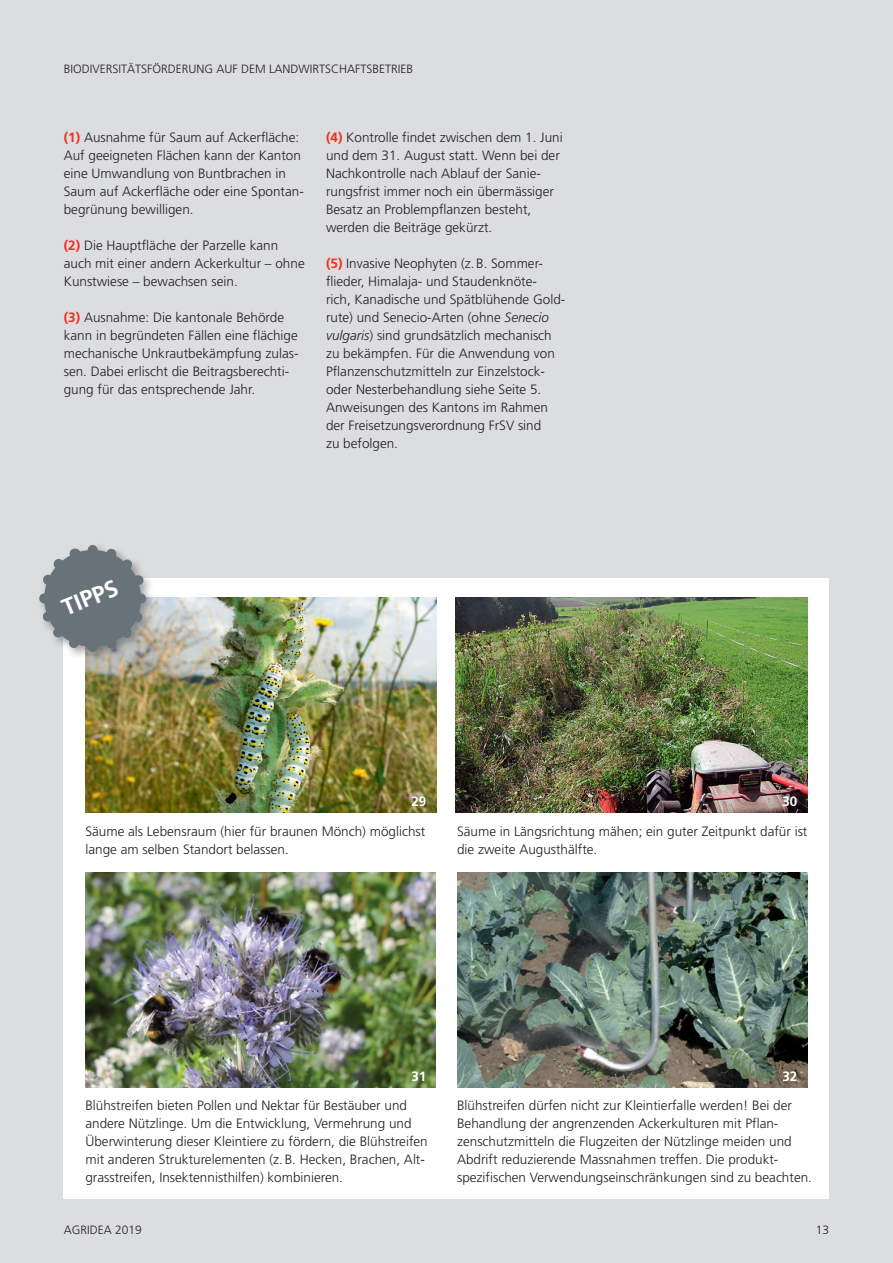
<style>
.page{position:relative;width:893px;height:1263px;background:#dcdddf}
.page>*{position:absolute;margin:0;border:0;box-sizing:border-box;transform-origin:0 0}
.t1{font:700 23.4px "Frutiger";color:#fff}
.Grundtext_9P{font:300 13.5px/18px "Frutiger";color:#231f20}
._03_9_Pt_Grundtext{font:700 13.5px "Frutiger";color:#fff}
.t2{font:300 12px "Frutiger";color:#231f20}
.s1{font-weight:700;color:#ef3122}
.s2{font-style:italic}
</style>
<div class="page">
<div style="left:64px;top:578px;width:765px;height:621px;background:#fff"></div>
<img style="left:456px;top:597px;width:351px;height:215px">
<img style="left:85px;top:597px;width:352px;height:215px">
<img style="left:457px;top:872px;width:350px;height:215px">
<img style="left:85px;top:872px;width:351px;height:215px">
<div style="left:36px;top:542px;width:122px;height:122px;background:#231f20;opacity:.4"></div>
<svg style="left:37px;top:543px;width:111px;height:111px"></svg>
<p class="t2" style="left:64px;top:62px;width:351px">BIODIVERSITÄTSFÖRDERUNG AUF DEM LANDWIRTSCHAFTSBETRIEB</p>
<p class="Grundtext_9P" style="left:64px;top:129px;width:242px"><span class="s1">(1)</span> Ausnahme für Saum auf Ackerfläche:<br>Auf geeigneten Flächen kann der Kanton eine Umwandlung von Buntbrachen in Saum auf Ackerfläche oder eine Spontan&shy;begrünung bewilligen.</p>
<p class="Grundtext_9P" style="left:64px;top:237px;width:242px"><span class="s1">(2)</span> Die Hauptfläche der Parzelle kann auch mit einer andern Ackerkultur – ohne<br>Kunstwiese – bewachsen sein.</p>
<p class="Grundtext_9P" style="left:64px;top:309px;width:236px"><span class="s1">(3)</span> Ausnahme: Die kantonale Behörde kann in begründeten Fällen eine flächige mechanische Unkrautbekämpfung zulas&shy;sen. Dabei erlischt die Beitragsberechti&shy;gung für das entsprechende Jahr.</p>
<p class="Grundtext_9P" style="left:326px;top:129px;width:238px"><span class="s1">(4)</span> Kontrolle findet zwischen dem 1. Juni und dem 31. August statt. Wenn bei der Nachkontrolle nach Ablauf der Sanie&shy;rungsfrist immer noch ein übermässiger Besatz an Problempflanzen besteht, werden die Beiträge gekürzt.</p>
<p class="Grundtext_9P" style="left:326px;top:255px;width:241px"><span class="s1">(5)</span> Invasive Neophyten (z.B. Sommer&shy;flieder, Himalaja- und Staudenknöte-<br>rich, Kanadische und Spätblühende Gold&shy;rute) und Senecio-Arten (ohne <span class="s2">Senecio vulgaris</span>) sind grundsätzlich mechanisch zu bekämpfen. Für die Anwendung von Pflanzenschutzmitteln zur Einzelstock&shy;oder Nesterbehandlung siehe Seite 5.<br>Anweisungen des Kantons im Rahmen der Freisetzungsverordnung FrSV sind<br>zu befolgen.</p>
<p class="t1" style="left:58px;top:595px;width:60px;rotate:-22deg">TIPPS</p>
<p class="_03_9_Pt_Grundtext" style="left:411px;top:793px;width:17px">29</p>
<p class="_03_9_Pt_Grundtext" style="left:782px;top:793px;width:17px">30</p>
<p class="Grundtext_9P" style="left:85px;top:822px;width:341px">Säume als Lebensraum (hier für braunen Mönch) möglichst lange am selben Standort belassen.</p>
<p class="Grundtext_9P" style="left:457px;top:822px;width:352px">Säume in Längsrichtung mähen; ein guter Zeitpunkt dafür ist die zweite Augusthälfte.</p>
<p class="_03_9_Pt_Grundtext" style="left:411px;top:1068px;width:17px">31</p>
<p class="Grundtext_9P" style="left:85px;top:1096px;width:344px">Blühstreifen bieten Pollen und Nektar für Bestäuber und andere Nützlinge. Um die Entwicklung, Vermehrung und Überwinterung dieser Kleintiere zu fördern, die Blühstreifen mit anderen Strukturelementen (z.B. Hecken, Brachen, Alt&shy;grasstreifen, Insektennisthilfen) kombinieren.</p>
<p class="_03_9_Pt_Grundtext" style="left:782px;top:1068px;width:17px">32</p>
<p class="Grundtext_9P" style="left:457px;top:1096px;width:356px">Blühstreifen dürfen nicht zur Kleintierfalle werden! Bei der Behandlung der angrenzenden Ackerkulturen mit Pflan&shy;zenschutzmitteln die Flugzeiten der Nützlinge meiden und Abdrift reduzierende Massnahmen treffen. Die produkt&shy;spezifischen Verwendungseinschränkungen sind zu beachten.</p>
<p class="t2" style="left:64px;top:1223px;width:80px">AGRIDEA 2019</p>
<p class="t2" style="left:816px;top:1223px;width:15px">13</p>
</div>
